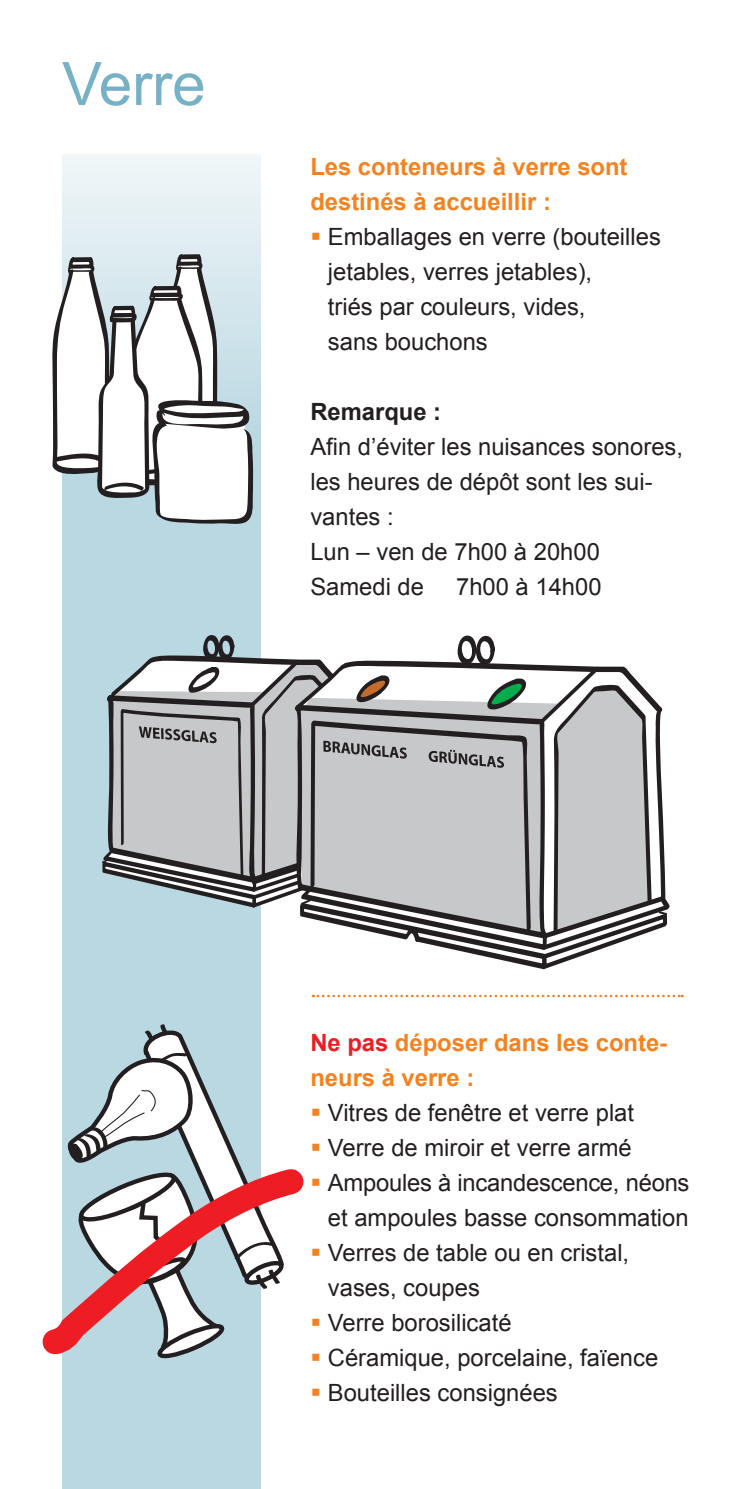
<style>
.page{position:relative;width:745px;height:1489px;background:#fff}
.page>*{position:absolute;margin:0;border:0;box-sizing:border-box;transform-origin:0 0}
.t1{font:60px "Arial";color:#76b1c5}
.t2{font:23.75px/35px "Arial";color:#231f20}
.t3{font:700 23.75px/35px "Arial";color:#f58220}
.t4{font:700 23.75px "Arial";color:#231f20}
.s1{color:#f58220}
.s2{color:#ee1d23}
</style>
<div class="page">
<svg style="left:62px;top:154px;width:199px;height:1334px;background:#c4dee6"></svg>
<svg style="left:101px;top:634px;width:568px;height:335px"></svg>
<svg style="left:52px;top:253px;width:202px;height:272px"></svg>
<svg style="left:62px;top:1023px;width:199px;height:376px"></svg>
<svg style="left:42px;top:1151px;width:262px;height:219px"></svg>
<svg style="left:313px;top:994px;width:369px;height:3px"></svg>
<h1 class="t1" style="left:62px;top:45px;width:145px">Verre</h1>
<p class="t3" style="left:310px;top:150px;width:318px">Les conteneurs à verre sont destinés à accueillir :</p>
<p class="t2" style="left:328px;top:219px;width:334px;text-indent:-18px"><span class="s1">▪</span> Emballages en verre (bouteilles jetables, verres jetables),<br>triés par couleurs, vides,<br>sans bouchons</p>
<p class="t4" style="left:310px;top:396px;width:132px">Remarque :</p>
<p class="t2" style="left:310px;top:429px;width:374px">Afin d’éviter les nuisances sonores, les heures de dépôt sont les sui&shy;vantes :<br>Lun – ven de 7h00 à 20h00<br>Samedi de</p>
<p class="t2" style="left:456px;top:569px;width:147px">7h00 à 14h00</p>
<p class="t3" style="left:310px;top:1025px;width:358px"><span class="s2">Ne pas</span> déposer dans les conte&shy;neurs à verre :</p>
<p class="t2" style="left:310px;top:1094px;width:325px"><span class="s1">▪</span> Vitres de fenêtre et verre plat</p>
<p class="t2" style="left:310px;top:1130px;width:323px"><span class="s1">▪</span> Verre de miroir et verre armé</p>
<p class="t2" style="left:310px;top:1165px;width:380px;text-align:right"><span class="s1">▪</span> Ampoules à incandescence, néons et ampoules basse consommation</p>
<p class="t2" style="left:328px;top:1235px;width:302px;text-indent:-18px"><span class="s1">▪</span> Verres de table ou en cristal, vases, coupes</p>
<p class="t2" style="left:310px;top:1305px;width:202px"><span class="s1">▪</span> Verre borosilicaté</p>
<p class="t2" style="left:310px;top:1340px;width:349px"><span class="s1">▪</span> Céramique, porcelaine, faïence</p>
<p class="t2" style="left:310px;top:1375px;width:249px"><span class="s1">▪</span> Bouteilles consignées</p>
</div>
